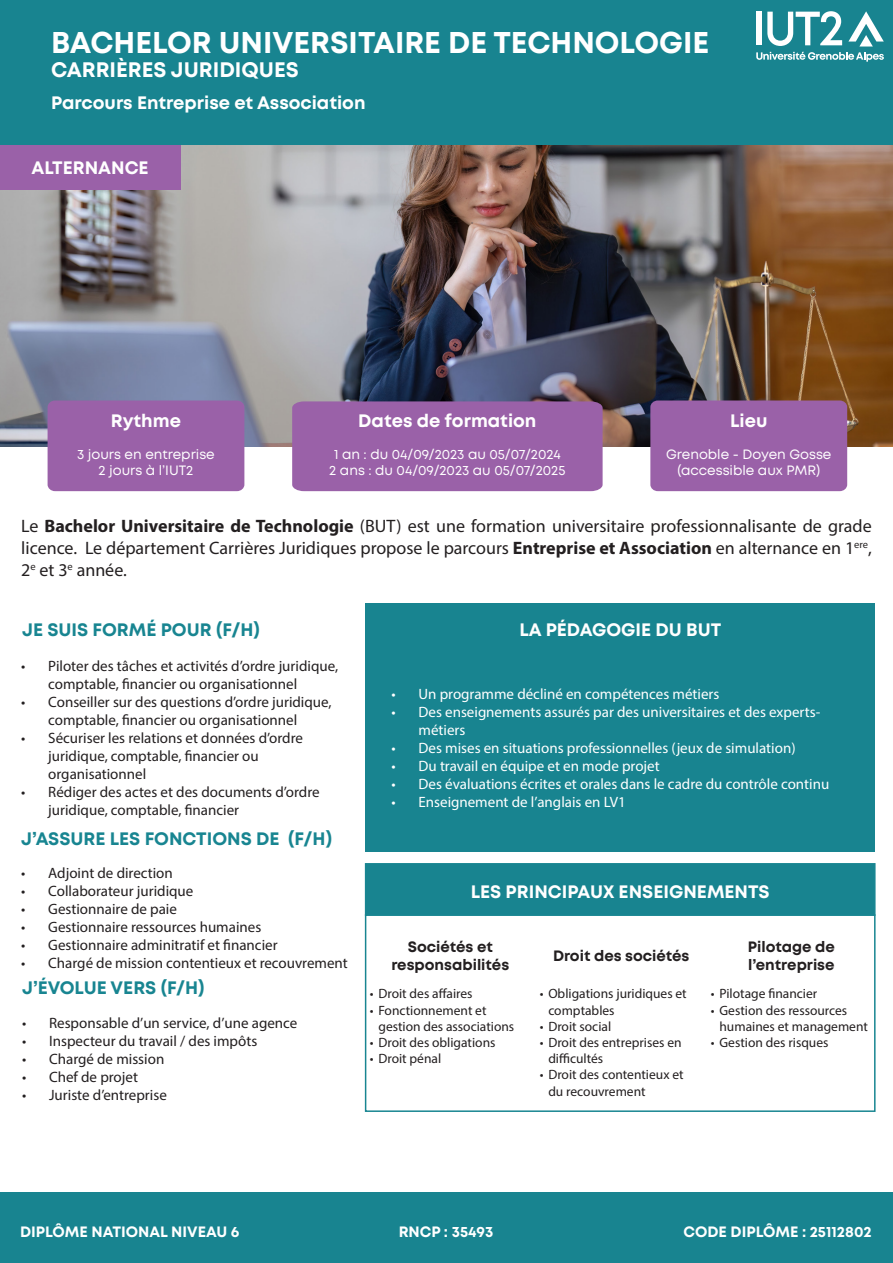
<style>
.page{position:relative;width:893px;height:1263px;background:#fff}
.page>*{position:absolute;margin:0;border:0;box-sizing:border-box;transform-origin:0 0}
.t1{font:700 30px "Mont";color:#fff}
.t2{font:700 21px "Mont";color:#fff}
.t3{font:18px/21.6px "Myriad Pro";color:#231f20;text-align:justify}
.t4{font:700 18px "Mont";color:#fff}
.t5{font:700 18px "Mont";color:#188591}
.t6{font:15px/18px "Myriad Pro";color:#231f20}
.t7{font:15px/18px "Myriad Pro";color:#fff}
.t8{font:700 15px/18px "Mont";color:#231f20;text-align:center}
.t9{font:700 15px "Mont";color:#fff}
.t10{font:13.5px/16.2px "Myriad Pro";color:#231f20}
.t11{font:13.5px/16.2px "Mont";color:#fff;text-align:center}
.s1{font-weight:700}
</style>
<div class="page">
<div style="left:0;top:0;width:893px;height:145px;background:#188490"></div>
<div style="left:1px;top:1192px;width:892px;height:71px;background:#188490"></div>
<svg style="left:756px;top:11px;width:128px;height:51px"></svg>
<div style="left:365px;top:863px;width:510px;height:53px;background:#188490;border:2px solid #188591"></div>
<div style="left:365px;top:914px;width:510px;height:198px;border:2px solid #188591"></div>
<div style="left:366px;top:603px;width:509px;height:249px;background:#188490"></div>
<img style="left:0;top:145px;width:893px;height:301px">
<div style="left:650px;top:400px;width:197px;height:91px;background:#9a61a8;border-radius:7px"></div>
<div style="left:292px;top:401px;width:311px;height:90px;background:#9a61a8"></div>
<div style="left:48px;top:400px;width:196px;height:91px;background:#9a61a8;border-radius:7px"></div>
<div style="left:0;top:145px;width:180px;height:44px;background:#9a61a8"></div>
<h1 class="t1" style="left:51px;top:23px;width:660px">BACHELOR UNIVERSITAIRE DE TECHNOLOGIE</h1>
<p class="t2" style="left:51px;top:56px;width:249px">CARRIÈRES JURIDIQUES</p>
<p class="t4" style="left:51px;top:91px;width:316px">Parcours Entreprise et Association</p>
<p class="t4" style="left:32px;top:156px;width:119px">ALTERNANCE</p>
<p class="t4" style="left:111px;top:409px;width:72px">Rythme</p>
<p class="t4" style="left:358px;top:409px;width:180px">Dates de formation</p>
<p class="t4" style="left:730px;top:409px;width:39px">Lieu</p>
<p class="t11" style="left:329px;top:446px;width:238px">1 an : du 04/09/2023 au 05/07/2024<br>2 ans : du 04/09/2023 au 05/07/2025</p>
<p class="t11" style="left:77px;top:446px;width:139px">3 jours en entreprise<br>2 jours à l’IUT2</p>
<p class="t11" style="left:666px;top:446px;width:167px">Grenoble - Doyen Gosse (accessible aux PMR)</p>
<p class="t3" style="left:21px;top:515px;width:852px">Le <span class="s1">Bachelor Universitaire de Technologie</span> (BUT) est une formation universitaire professionnalisante de grade licence. Le département Carrières Juridiques propose le parcours <span class="s1">Entreprise et Association</span> en alternance en 1<sup>ere</sup>, 2<sup>e</sup> et 3<sup>e</sup> année.</p>
<p class="t5" style="left:22px;top:618px;width:239px">JE SUIS FORMÉ POUR (F/H)</p>
<p class="t4" style="left:520px;top:618px;width:203px">LA PÉDAGOGIE DU BUT</p>
<p class="t6" style="left:48px;top:656px;width:291px;text-indent:-27px">• Piloter des tâches et activités d’ordre juridique, comptable, financier ou organisationnel</p>
<p class="t6" style="left:21px;top:692px;width:312px;text-align:center">• Conseiller sur des questions d’ordre juridique, comptable, financier ou organisationnel</p>
<p class="t6" style="left:48px;top:728px;width:256px;text-indent:-27px">• Sécuriser les relations et données d’ordre juridique, comptable, financier ou organisationnel</p>
<p class="t6" style="left:48px;top:782px;width:273px;text-indent:-27px">• Rédiger des actes et des documents d’ordre juridique, comptable, financier</p>
<p class="t5" style="left:21px;top:827px;width:312px">J’ASSURE LES FONCTIONS DE (F/H)</p>
<p class="t6" style="left:21px;top:864px;width:153px">• Adjoint de direction</p>
<p class="t6" style="left:21px;top:882px;width:174px">• Collaborateur juridique</p>
<p class="t6" style="left:21px;top:900px;width:157px">• Gestionnaire de paie</p>
<p class="t6" style="left:21px;top:918px;width:242px">• Gestionnaire ressources humaines</p>
<p class="t6" style="left:21px;top:936px;width:258px">• Gestionnaire adminitratif et financier</p>
<p class="t6" style="left:21px;top:954px;width:328px">• Chargé de mission contentieux et recouvrement</p>
<p class="t5" style="left:22px;top:976px;width:184px">J’ÉVOLUE VERS (F/H)</p>
<p class="t6" style="left:22px;top:1013px;width:277px">• Responsable d’un service, d’une agence</p>
<p class="t6" style="left:22px;top:1031px;width:237px">• Inspecteur du travail / des impôts</p>
<p class="t6" style="left:22px;top:1049px;width:144px">• Chargé de mission</p>
<p class="t6" style="left:22px;top:1067px;width:117px">• Chef de projet</p>
<p class="t6" style="left:22px;top:1085px;width:146px">• Juriste d’entreprise</p>
<p class="t7" style="left:391px;top:685px;width:329px">• Un programme décliné en compétences métiers</p>
<p class="t7" style="left:418px;top:703px;width:403px;text-indent:-27px">• Des enseignements assurés par des universitaires et des experts&shy;métiers</p>
<p class="t7" style="left:391px;top:739px;width:406px">• Des mises en situations professionnelles (jeux de simulation)</p>
<p class="t7" style="left:391px;top:757px;width:270px">• Du travail en équipe et en mode projet</p>
<p class="t7" style="left:391px;top:775px;width:439px">• Des évaluations écrites et orales dans le cadre du contrôle continu</p>
<p class="t7" style="left:391px;top:793px;width:236px">• Enseignement de l’anglais en LV1</p>
<p class="t4" style="left:471px;top:880px;width:300px">LES PRINCIPAUX ENSEIGNEMENTS</p>
<p class="t8" style="left:391px;top:937px;width:119px">Sociétés et responsabilités</p>
<p class="t8" style="left:553px;top:946px;width:138px">Droit des sociétés</p>
<p class="t8" style="left:748px;top:937px;width:89px;text-align:left">Pilotage de l’entreprise</p>
<p class="t10" style="left:370px;top:985px;width:104px">• Droit des affaires</p>
<p class="t10" style="left:378px;top:1002px;width:137px;text-indent:-9px">• Fonctionnement et gestion des associations</p>
<p class="t10" style="left:370px;top:1034px;width:127px">• Droit des obligations</p>
<p class="t10" style="left:370px;top:1050px;width:73px">• Droit pénal</p>
<p class="t10" style="left:711px;top:985px;width:108px">• Pilotage financier</p>
<p class="t10" style="left:719px;top:1002px;width:150px;text-indent:-9px">• Gestion des ressources humaines et management</p>
<p class="t10" style="left:711px;top:1034px;width:119px">• Gestion des risques</p>
<p class="t10" style="left:548px;top:985px;width:140px;text-indent:-9px">• Obligations juridiques et comptables</p>
<p class="t10" style="left:540px;top:1018px;width:73px">• Droit social</p>
<p class="t10" style="left:548px;top:1034px;width:135px;text-indent:-9px">• Droit des entreprises en difficultés</p>
<p class="t10" style="left:548px;top:1066px;width:137px;text-indent:-9px">• Droit des contentieux et du recouvrement</p>
<p class="t9" style="left:20px;top:1222px;width:221px">DIPLÔME NATIONAL NIVEAU 6</p>
<p class="t9" style="left:399px;top:1222px;width:96px">RNCP : 35493</p>
<p class="t9" style="left:684px;top:1222px;width:190px">CODE DIPLÔME : 25112802</p>
</div>
